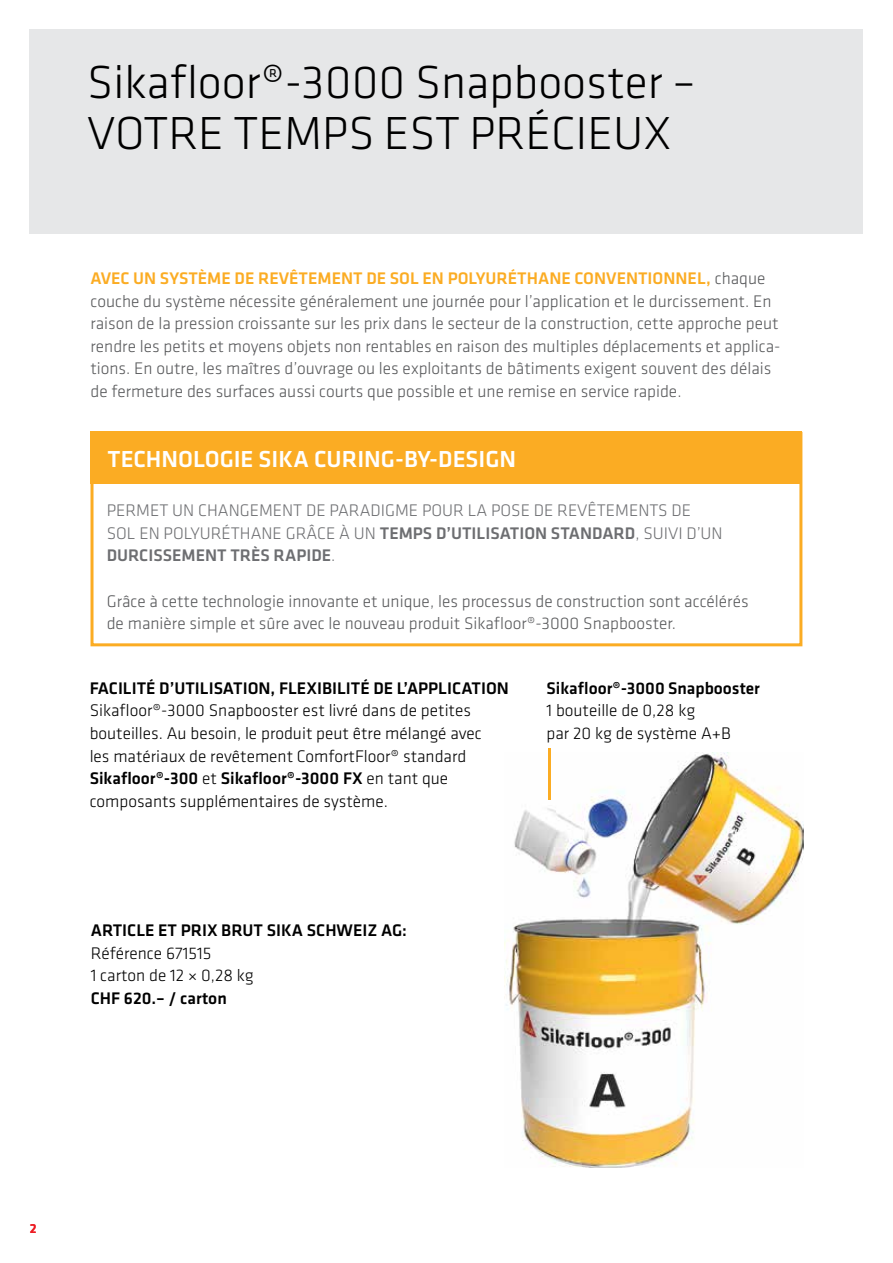
<style>
.page{position:relative;width:893px;height:1263px;background:#fff}
.page>*{position:absolute;margin:0;border:0;box-sizing:border-box;transform-origin:0 0}
.t1{font:300 48px/51px "Klavika";color:#000}
.t2{font:500 24px "Klavika";color:#fff}
.t3{font:300 17.4px/22.6px "Klavika";color:#58595b}
.t4{font:300 17.4px/22.6px "Klavika";color:#000}
.t5{font:300 17.4px/22.6px "Klavika";color:#6d6e71}
.t6{font:500 17.4px "Klavika";color:#000}
.t7{font:500 13.5px "Klavika";color:#ed1d24}
.s1{font-weight:500;color:#fbac23}
.s2{font-weight:500}
</style>
<div class="page">
<div style="left:30px;top:30px;width:833px;height:204px;background:#e6e7e8"></div>
<div style="left:91px;top:432px;width:711px;height:52px;background:#fbac23"></div>
<div style="left:91px;top:432px;width:711px;height:214px;border:3px solid #fbac23"></div>
<img style="left:505px;top:753px;width:299px;height:414px">
<hr style="left:548px;top:748px;width:3px;height:51px;background:#fbac23">
<h1 class="t1" style="left:87px;top:56px;width:610px">Sikafloor®-3000 Snapbooster –<br>VOTRE TEMPS EST PRÉCIEUX</h1>
<p class="t3" style="left:90px;top:267px;width:691px"><span class="s1">AVEC UN SYSTÈME DE REVÊTEMENT DE SOL EN POLYURÉTHANE CONVENTIONNEL,</span> chaque couche du système nécessite généralement une journée pour l’application et le durcissement. En raison de la pression croissante sur les prix dans le secteur de la construction, cette approche peut rendre les petits et moyens objets non rentables en raison des multiples déplacements et applica&shy;tions. En outre, les maîtres d’ouvrage ou les exploitants de bâtiments exigent souvent des délais de fermeture des surfaces aussi courts que possible et une remise en service rapide.</p>
<h2 class="t2" style="left:108px;top:443px;width:410px">TECHNOLOGIE SIKA CURING-BY-DESIGN</h2>
<p class="t5" style="left:107px;top:499px;width:617px">PERMET UN CHANGEMENT DE PARADIGME POUR LA POSE DE REVÊTEMENTS DE<br>SOL EN POLYURÉTHANE GRÂCE À UN <span class="s2">TEMPS D’UTILISATION STANDARD</span>, SUIVI D’UN<br><span class="s2">DURCISSEMENT TRÈS RAPIDE</span>.</p>
<p class="t3" style="left:107px;top:589px;width:643px">Grâce à cette technologie innovante et unique, les processus de construction sont accélérés de manière simple et sûre avec le nouveau produit Sikafloor®-3000 Snapbooster.</p>
<p class="t6" style="left:90px;top:676px;width:421px">FACILITÉ D’UTILISATION, FLEXIBILITÉ DE L’APPLICATION</p>
<p class="t4" style="left:90px;top:699px;width:394px">Sikafloor®-3000 Snapbooster est livré dans de petites bouteilles. Au besoin, le produit peut être mélangé avec les matériaux de revêtement ComfortFloor® standard <span class="s2">Sikafloor®-300</span> et <span class="s2">Sikafloor®-3000 FX</span> en tant que composants supplémentaires de système.</p>
<p class="t6" style="left:547px;top:676px;width:215px">Sikafloor®-3000 Snapbooster</p>
<p class="t4" style="left:547px;top:699px;width:186px">1 bouteille de 0,28 kg<br>par 20 kg de système A+B</p>
<p class="t6" style="left:91px;top:918px;width:318px">ARTICLE ET PRIX BRUT SIKA SCHWEIZ AG:</p>
<p class="t4" style="left:91px;top:941px;width:165px">Référence 671515<br>1 carton de 12 0,28 kg</p>
<p class="t6" style="left:91px;top:986px;width:138px">CHF 620.– / carton</p>
<p class="t7" style="left:30px;top:1219px;width:8px">2</p>
</div>
